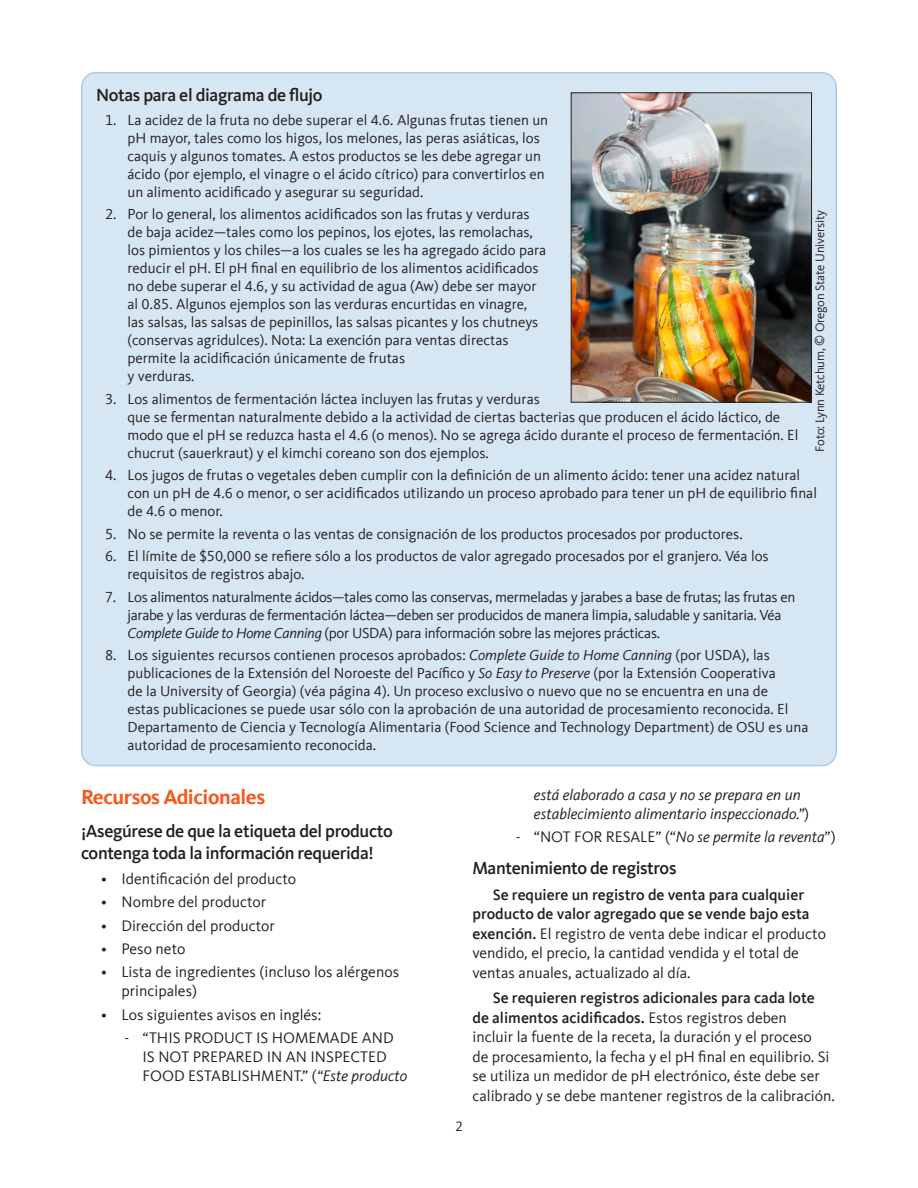
<style>
.page{position:relative;width:918px;height:1188px;background:#fff}
.page>*{position:absolute;margin:0;border:0;box-sizing:border-box;transform-origin:0 0}
.Subhead_1{font:700 21px "Kievit Offc";letter-spacing:-.02em;color:#f25b21}
.Subhead_2{font:500 18px/21.6px "Kievit Offc";letter-spacing:-.02em;color:#231f20}
.Body_text{font:15.75px/19.5px "Kievit Offc";color:#231f20}
.t1{font:italic 15.75px/18.9px "Kievit Offc";color:#231f20}
.t2{font:15px/18px "Kievit Offc";color:#231f20}
.t3{font:15px/18px "Kievit Offc";letter-spacing:-.02em;color:#231f20}
.t4{font:14.25px "Kievit Offc";color:#231f20}
.t5{font:12.75px "Kievit Offc";letter-spacing:-.015em;color:#231f20}
.s1{font-style:italic}
.s2{font-style:normal}
.s3{font-weight:500}
</style>
<div class="page">
<div style="left:82px;top:73px;width:754px;height:693px;background:#d7e6f3;border-radius:14px"></div>
<img style="left:573px;top:94px;width:237px;height:307px">
<div style="left:571px;top:92px;width:241px;height:311px;border:1px solid #231f20"></div>
<h3 class="Subhead_2" style="left:96px;top:84px;width:228px">Notas para el diagrama de flujo</h3>
<p class="t2" style="left:128px;top:111px;width:422px;text-indent:-22px">1. La acidez de la fruta no debe superar el 4.6. Algunas frutas tienen un pH mayor, tales como los higos, los melones, las peras asiáticas, los caquis y algunos tomates. A estos productos se les debe agregar un ácido (por ejemplo, el vinagre o el ácido cítrico) para convertirlos en un alimento acidificado y asegurar su seguridad.</p>
<p class="t2" style="left:128px;top:205px;width:420px;text-indent:-22px">2. Por lo general, los alimentos acidificados son las frutas y verduras de baja acidez—tales como los pepinos, los ejotes, las remolachas, los pimientos y los chiles—a los cuales se les ha agregado ácido para reducir el pH. El pH final en equilibrio de los alimentos acidificados no debe superar el 4.6, y su actividad de agua (Aw) debe ser mayor al 0.85. Algunos ejemplos son las verduras encurtidas en vinagre, las salsas, las salsas de pepinillos, las salsas picantes y los chutneys (conservas agridulces). Nota: La exención para ventas directas permite la acidificación únicamente de frutas<br>y verduras.</p>
<p class="t2" style="left:128px;top:390px;width:672px;text-indent:-22px">3. Los alimentos de fermentación láctea incluyen las frutas y verduras<br>que se fermentan naturalmente debido a la actividad de ciertas bacterias que producen el ácido láctico, de modo que el pH se reduzca hasta el 4.6 (o menos). No se agrega ácido durante el proceso de fermentación. El chucrut (sauerkraut) y el kimchi coreano son dos ejemplos.</p>
<p class="t2" style="left:128px;top:466px;width:691px;text-indent:-22px">4. Los jugos de frutas o vegetales deben cumplir con la definición de un alimento ácido: tener una acidez natural con un pH de 4.6 o menor, o ser acidificados utilizando un proceso aprobado para tener un pH de equilibrio final de 4.6 o menor.</p>
<p class="t2" style="left:105px;top:525px;width:639px">5. No se permite la reventa o las ventas de consignación de los productos procesados por productores.</p>
<p class="t2" style="left:128px;top:547px;width:643px;text-indent:-22px">6. El límite de $50,000 se refiere sólo a los productos de valor agregado procesados por el granjero. Véa los requisitos de registros abajo.</p>
<p class="t3" style="left:128px;top:588px;width:670px;text-indent:-22px">7. Los alimentos naturalmente ácidos—tales como las conservas, mermeladas y jarabes a base de frutas; las frutas en jarabe y las verduras de fermentación láctea—deben ser producidos de manera limpia, saludable y sanitaria. Véa<br><span class="s1">Complete Guide to Home Canning</span> (por USDA) para información sobre las mejores prácticas.</p>
<p class="t2" style="left:128px;top:646px;width:682px;text-indent:-22px">8. Los siguientes recursos contienen procesos aprobados: <span class="s1">Complete Guide to Home Canning</span> (por USDA), las publicaciones de la Extensión del Noroeste del Pacífico y <span class="s1">So Easy to Preserve</span> (por la Extensión Cooperativa<br>de la University of Georgia) (véa página 4). Un proceso exclusivo o nuevo que no se encuentra en una de<br>estas publicaciones se puede usar sólo con la aprobación de una autoridad de procesamiento reconocida. El Departamento de Ciencia y Tecnología Alimentaria (Food Science and Technology Department) de OSU es una autoridad de procesamiento reconocida.</p>
<h2 class="Subhead_1" style="left:81px;top:784px;width:186px">Recursos Adicionales</h2>
<h3 class="Subhead_2" style="left:81px;top:821px;width:313px">¡Asegúrese de que la etiqueta del producto contenga toda la información requerida!</h3>
<p class="Body_text" style="left:101px;top:869px;width:196px">• Identificación del producto</p>
<p class="Body_text" style="left:101px;top:892px;width:167px">• Nombre del productor</p>
<p class="Body_text" style="left:101px;top:916px;width:175px">• Dirección del productor</p>
<p class="Body_text" style="left:101px;top:939px;width:86px">• Peso neto</p>
<p class="Body_text" style="left:122px;top:963px;width:279px;line-height:18.9px;text-indent:-20px">• Lista de ingredientes (incluso los alérgenos principales)</p>
<p class="Body_text" style="left:101px;top:1005px;width:222px">• Los siguientes avisos en inglés:</p>
<p class="Body_text" style="left:142px;top:1029px;width:266px;line-height:18.9px;text-indent:-18px">- “THIS PRODUCT IS HOMEMADE AND<br>IS NOT PREPARED IN AN INSPECTED<br>FOOD ESTABLISHMENT.” (<span class="s1">“Este producto</span></p>
<p class="t5" style="left:813px;top:452px;width:243px;rotate:-90deg">Foto: Lynn Ketchum, © Oregon State University</p>
<p class="t1" style="left:534px;top:785px;width:277px">está elaborado a casa y no se prepara en un establecimiento alimentario inspeccionado.”<span class="s2">)</span></p>
<p class="t1" style="left:516px;top:827px;width:321px"><span class="s2">- “NOT FOR RESALE” (“</span>No se permite la reventa<span class="s2">”)</span></p>
<h3 class="Subhead_2" style="left:472px;top:858px;width:205px">Mantenimiento de registros</h3>
<p class="Body_text" style="left:472px;top:885px;width:355px;text-indent:20px"><span class="s3">Se requiere un registro de venta para cualquier producto de valor agregado que se vende bajo esta exención.</span> El registro de venta debe indicar el producto vendido, el precio, la cantidad vendida y el total de ventas anuales, actualizado al día.</p>
<p class="Body_text" style="left:472px;top:988px;width:364px;text-indent:20px"><span class="s3">Se requieren registros adicionales para cada lote de alimentos acidificados.</span> Estos registros deben<br>incluir la fuente de la receta, la duración y el proceso<br>de procesamiento, la fecha y el pH final en equilibrio. Si se utiliza un medidor de pH electrónico, éste debe ser calibrado y se debe mantener registros de la calibración.</p>
<p class="t4" style="left:455px;top:1119px;width:9px">2</p>
</div>
